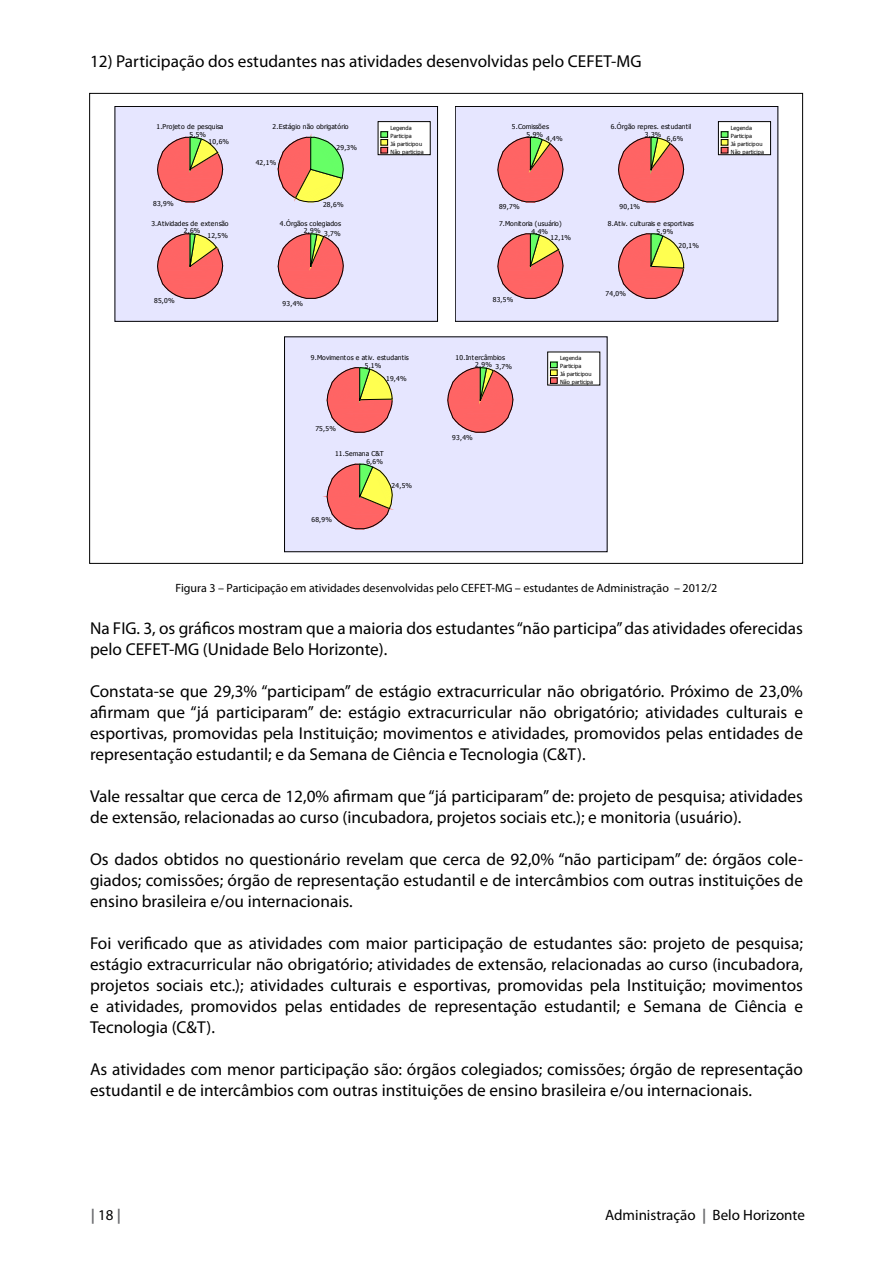
<style>
.page{position:relative;width:893px;height:1263px;background:#fff}
.page>*{position:absolute;margin:0;border:0;box-sizing:border-box;transform-origin:0 0}
.t1{font:17.25px/21px "Myriad Pro";color:#000}
.t2{font:15px "Myriad Pro";color:#000}
.t3{font:700 15px "Myriad Pro";color:#6d6e71}
.t4{font:12px "Myriad Pro";color:#000}
.t5{font:6.75px "Tahoma";letter-spacing:.03em;color:#000}
.t6{font:6.75px "Tahoma";color:#000}
.t7{font:6.75px "Tahoma";letter-spacing:-.025em;color:#000}
.t8{font:6.75px "Tahoma";letter-spacing:-.015em;color:#000}
.t9{font:5.55px/7.8px "Tahoma";letter-spacing:.015em;color:#000}
.s1{font-weight:400;color:#000}
.s2{font-weight:700;color:#6d6e71}
</style>
<div class="page">
<div style="left:117px;top:108px;width:319px;height:212px;background:#e6e6ff"></div>
<div style="left:115px;top:106px;width:323px;height:216px;border:1px solid #000"></div>
<svg style="left:144px;top:133px;width:88px;height:70px;background:#e2a4a2"></svg>
<svg style="left:274px;top:109px;width:80px;height:104px;background:#d5cdb8"></svg>
<svg style="left:144px;top:233px;width:87px;height:66px;background:#e59f9b"></svg>
<svg style="left:264px;top:233px;width:80px;height:89px;background:#e2a4ad"></svg>
<svg style="left:377px;top:121px;width:55px;height:34px"></svg>
<div style="left:381px;top:147px;width:7px;height:6px;border:1px solid #000"></div>
<div style="left:457px;top:108px;width:319px;height:212px;background:#e6e6ff"></div>
<div style="left:455px;top:106px;width:323px;height:216px;border:1px solid #000"></div>
<svg style="left:484px;top:137px;width:84px;height:66px;background:#e29799"></svg>
<svg style="left:604px;top:137px;width:80px;height:66px;background:#e49393"></svg>
<svg style="left:484px;top:233px;width:80px;height:66px;background:#e39993"></svg>
<svg style="left:604px;top:226px;width:92px;height:73px;background:#e2b1a9"></svg>
<svg style="left:718px;top:121px;width:54px;height:34px"></svg>
<div style="left:721px;top:147px;width:7px;height:6px;border:1px solid #000"></div>
<div style="left:287px;top:337px;width:321px;height:215px;background:#e6e6ff"></div>
<div style="left:285px;top:337px;width:322px;height:215px;border:1px solid #000"></div>
<svg style="left:313px;top:367px;width:96px;height:66px;background:#e3aca4"></svg>
<svg style="left:434px;top:367px;width:79px;height:97px;background:#e5abb5"></svg>
<svg style="left:315px;top:444px;width:95px;height:85px;background:#e3bdb7"></svg>
<svg style="left:547px;top:351px;width:55px;height:35px"></svg>
<div style="left:550px;top:377px;width:7px;height:7px;border:1px solid #000"></div>
<p class="t1" style="left:90px;top:50px;width:553px">12) Participação dos estudantes nas atividades desenvolvidas pelo CEFET-MG</p>
<p class="t5" style="left:156px;top:122px;width:68px">1.Projeto de pesquisa</p>
<p class="t6" style="left:273px;top:122px;width:78px">2.Estágio não obrigatório</p>
<p class="t5" style="left:190px;top:130px;width:18px">5,5%</p>
<p class="t5" style="left:209px;top:137px;width:22px">10,6%</p>
<p class="t5" style="left:336px;top:143px;width:22px">29,3%</p>
<p class="t9" style="left:390px;top:124px;width:23px">Legenda</p>
<p class="t9" style="left:390px;top:132px;width:35px">Participa<br>Já participou<br>Não participa</p>
<p class="t8" style="left:512px;top:122px;width:39px">5.Comissões</p>
<p class="t5" style="left:611px;top:122px;width:82px">6.Órgão repres. estudantil</p>
<p class="t5" style="left:526px;top:130px;width:18px">5,9%</p>
<p class="t5" style="left:645px;top:130px;width:18px">3,3%</p>
<p class="t5" style="left:546px;top:134px;width:18px">4,4%</p>
<p class="t5" style="left:667px;top:134px;width:18px">6,6%</p>
<p class="t5" style="left:256px;top:158px;width:22px">42,1%</p>
<p class="t5" style="left:153px;top:199px;width:22px">83,9%</p>
<p class="t5" style="left:323px;top:200px;width:22px">28,6%</p>
<p class="t5" style="left:499px;top:202px;width:22px">89,7%</p>
<p class="t5" style="left:620px;top:202px;width:22px">90,1%</p>
<p class="t5" style="left:151px;top:219px;width:79px">3.Atividades de extensão</p>
<p class="t5" style="left:280px;top:219px;width:63px">4.Órgãos colegiados</p>
<p class="t5" style="left:184px;top:226px;width:18px">2,6%</p>
<p class="t5" style="left:304px;top:228px;width:38px">2,9% 3,7%</p>
<p class="t5" style="left:207px;top:231px;width:22px">12,5%</p>
<p class="t7" style="left:499px;top:219px;width:64px">7.Monitoria (usuário)</p>
<p class="t5" style="left:608px;top:219px;width:88px">8.Ativ. culturais e esportivas</p>
<p class="t5" style="left:657px;top:227px;width:18px">5,9%</p>
<p class="t5" style="left:531px;top:227px;width:18px">4,4%</p>
<p class="t5" style="left:551px;top:233px;width:22px">12,1%</p>
<p class="t5" style="left:678px;top:241px;width:22px">20,1%</p>
<p class="t5" style="left:154px;top:296px;width:22px">85,0%</p>
<p class="t5" style="left:283px;top:299px;width:22px">93,4%</p>
<p class="t5" style="left:493px;top:295px;width:22px">83,5%</p>
<p class="t5" style="left:606px;top:289px;width:22px">74,0%</p>
<p class="t5" style="left:311px;top:353px;width:99px">9.Movimentos e ativ. estudantis</p>
<p class="t5" style="left:456px;top:353px;width:51px">10.Intercâmbios</p>
<p class="t5" style="left:365px;top:361px;width:18px">5,1%</p>
<p class="t5" style="left:315px;top:424px;width:22px">75,5%</p>
<p class="t5" style="left:386px;top:374px;width:22px">19,4%</p>
<p class="t5" style="left:335px;top:449px;width:50px">11.Semana C&amp;T</p>
<p class="t5" style="left:311px;top:515px;width:22px">68,9%</p>
<p class="t5" style="left:366px;top:457px;width:18px">6,6%</p>
<p class="t5" style="left:392px;top:481px;width:22px">24,5%</p>
<p class="t5" style="left:475px;top:361px;width:38px">2,9% 3,7%</p>
<p class="t5" style="left:452px;top:433px;width:22px">93,4%</p>
<p class="t9" style="left:560px;top:354px;width:23px">Legenda</p>
<p class="t9" style="left:560px;top:362px;width:35px">Participa<br>Já participou<br>Não participa</p>
<p class="t9" style="left:731px;top:124px;width:23px">Legenda</p>
<p class="t9" style="left:731px;top:132px;width:35px">Participa<br>Já participou<br>Não participa</p>
<p class="t4" style="left:176px;top:581px;width:543px">Figura 3 – Participação em atividades desenvolvidas pelo CEFET-MG – estudantes de Administração – 2012/2</p>
<p class="t1" style="left:90px;top:617px;width:714px">Na FIG. 3, os gráficos mostram que a maioria dos estudantes “não participa” das atividades oferecidas pelo CEFET-MG (Unidade Belo Horizonte).</p>
<p class="t1" style="left:90px;top:680px;width:714px;text-align:justify">Constata-se que 29,3% “participam” de estágio extracurricular não obrigatório. Próximo de 23,0% afirmam que “já participaram” de: estágio extracurricular não obrigatório; atividades culturais e esportivas, promovidas pela Instituição; movimentos e atividades, promovidos pelas entidades de representação estudantil; e da Semana de Ciência e Tecnologia (C&amp;T).</p>
<p class="t1" style="left:90px;top:785px;width:714px">Vale ressaltar que cerca de 12,0% afirmam que “já participaram” de: projeto de pesquisa; atividades de extensão, relacionadas ao curso (incubadora, projetos sociais etc.); e monitoria (usuário).</p>
<p class="t1" style="left:90px;top:848px;width:714px;text-align:justify">Os dados obtidos no questionário revelam que cerca de 92,0% “não participam” de: órgãos cole&shy;giados; comissões; órgão de representação estudantil e de intercâmbios com outras instituições de ensino brasileira e/ou internacionais.</p>
<p class="t1" style="left:90px;top:932px;width:714px;text-align:justify">Foi verificado que as atividades com maior participação de estudantes são: projeto de pesquisa; estágio extracurricular não obrigatório; atividades de extensão, relacionadas ao curso (incubadora, projetos sociais etc.); atividades culturais e esportivas, promovidas pela Instituição; movimentos e atividades, promovidos pelas entidades de representação estudantil; e Semana de Ciência e Tecnologia (C&amp;T).</p>
<p class="t1" style="left:90px;top:1058px;width:714px">As atividades com menor participação são: órgãos colegiados; comissões; órgão de representação estudantil e de intercâmbios com outras instituições de ensino brasileira e/ou internacionais.</p>
<p class="t3" style="left:91px;top:1205px;width:32px">| <span class="s1">18</span> |</p>
<p class="t2" style="left:605px;top:1205px;width:201px">Administração <span class="s2">|</span> Belo Horizonte</p>
</div>
